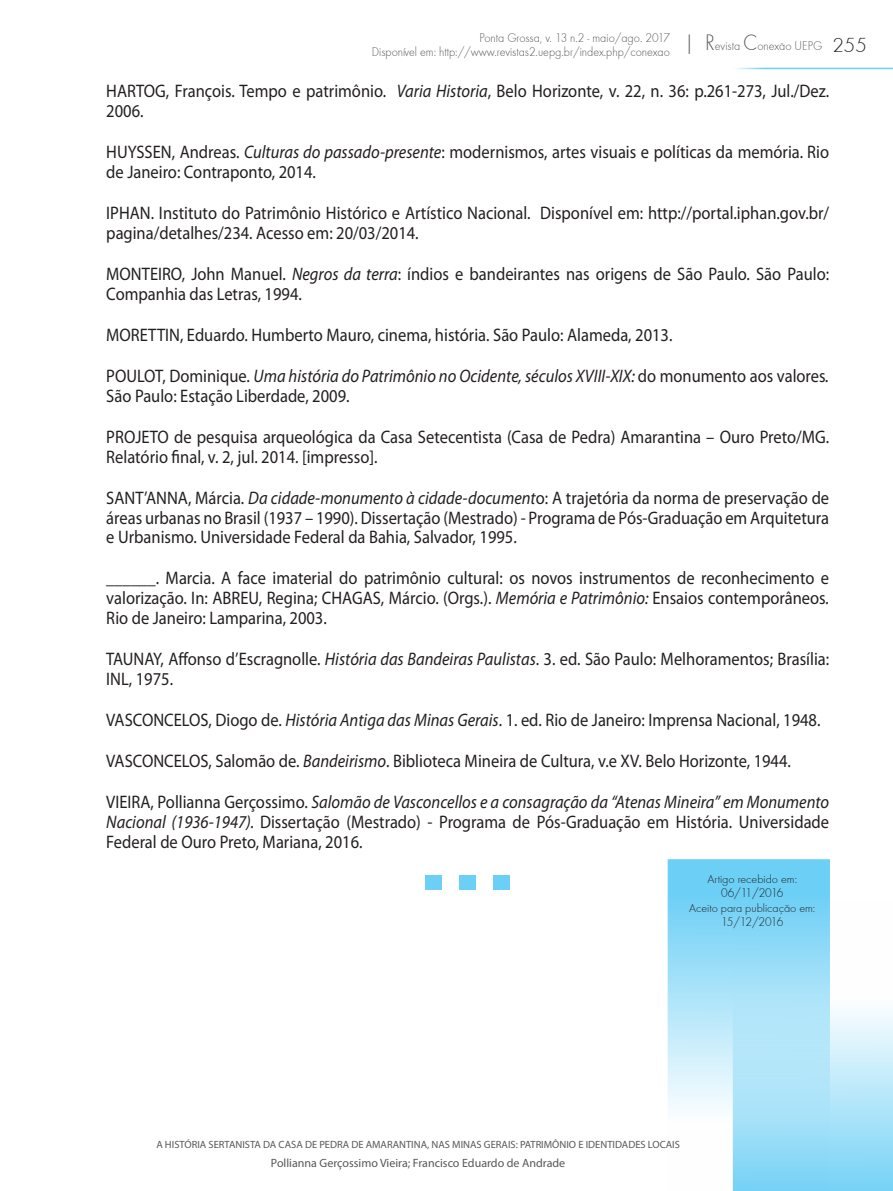
<style>
.page{position:relative;width:893px;height:1191px;background:#fff}
.page>*{position:absolute;margin:0;border:0;box-sizing:border-box;transform-origin:0 0}
.t1{font:21px "Futura TEE Ligh";color:#231f20}
.t2{font:18.15px/19.8px "Myriad Pro";color:#231f20;scale:.91 1}
.t3{font:13.2px/14.4px "Futura TEE Ligh";color:#57585a;scale:.91 1}
.t4{font:13.2px "Futura TEE Ligh";letter-spacing:-.065em;color:#231f20;scale:.91 1}
.t5{font:12px "Myriad Pro";color:#57585a}
.t6{font:12px "Futura TEE Ligh";color:#231f20}
.t7{font:10.5px "Myriad Pro";color:#57585a}
.s1{font-style:italic}
</style>
<div class="page">
<svg style="left:830px;top:1011px;width:63px;height:180px;background:#b4e6fa"></svg>
<svg style="left:668px;top:859px;width:162px;height:332px;background:#a5e1f8"></svg>
<hr style="left:730px;top:68px;width:163px;height:1px;background:#6bcff6">
<div style="left:426px;top:875px;width:16px;height:15px;background:#6bcff6"></div>
<div style="left:460px;top:875px;width:16px;height:15px;background:#6bcff6"></div>
<div style="left:493px;top:875px;width:17px;height:15px;background:#6bcff6"></div>
<p class="t3" style="left:372px;top:30px;width:496px;text-indent:108px">Ponta Grossa, v. 13 n.2 - maio/ago. 2017<br>Disponível em: http://www.revistas2.uepg.br/index.php/conexao <sup>|</sup> <sup>R</sup>evista <sup>C</sup>onexao UEPG</p>
<p class="t3" style="left:781px;top:35px;width:4px">-</p>
<p class="t1" style="left:832px;top:33px;width:36px">255</p>
<p class="t2" style="left:106px;top:81px;width:796px">HARTOG, François. Tempo e patrimônio. <span class="s1">Varia Historia</span>, Belo Horizonte, v. 22, n. 36: p.261-273, Jul./Dez.<br>2006.</p>
<p class="t2" style="left:106px;top:142px;width:796px">HUYSSEN, Andreas. <span class="s1">Culturas do passado-presente</span>: modernismos, artes visuais e políticas da memória. Rio de Janeiro: Contraponto, 2014.</p>
<p class="t2" style="left:106px;top:203px;width:796px">IPHAN. Instituto do Patrimônio Histórico e Artístico Nacional. Disponível em: http://portal.iphan.gov.br/ pagina/detalhes/234. Acesso em: 20/03/2014.</p>
<p class="t2" style="left:106px;top:264px;width:796px">MONTEIRO, John Manuel. <span class="s1">Negros da terra</span>: índios e bandeirantes nas origens de São Paulo. São Paulo:<br>Companhia das Letras, 1994.</p>
<p class="t2" style="left:106px;top:325px;width:624px">MORETTIN, Eduardo. Humberto Mauro, cinema, história. São Paulo: Alameda, 2013.</p>
<p class="t2" style="left:106px;top:366px;width:796px">POULOT, Dominique. <span class="s1">Uma história do Patrimônio no Ocidente, séculos XVIII-XIX:</span> do monumento aos valores<span class="s1">.<br></span>São Paulo: Estação Liberdade, 2009.</p>
<p class="t2" style="left:106px;top:426px;width:796px">PROJETO de pesquisa arqueológica da Casa Setecentista (Casa de Pedra) Amarantina – Ouro Preto/MG.<br>Relatório final, v. 2, jul. 2014. [impresso].</p>
<p class="t2" style="left:106px;top:487px;width:796px;text-align:justify">SANT’ANNA, Márcia. <span class="s1">Da cidade-monumento à cidade-document</span>o: A trajetória da norma de preservação de áreas urbanas no Brasil (1937 – 1990). Dissertação (Mestrado) - Programa de Pós-Graduação em Arquitetura e Urbanismo. Universidade Federal da Bahia, Salvador, 1995.</p>
<p class="t2" style="left:106px;top:568px;width:796px;text-align:justify">______. Marcia. A face imaterial do patrimônio cultural: os novos instrumentos de reconhecimento e valorização. In: ABREU, Regina; CHAGAS, Márcio. (Orgs.). <span class="s1">Memória e Patrimônio:</span> Ensaios contemporâneos<span class="s1">.<br></span>Rio de Janeiro: Lamparina, 2003.</p>
<p class="t2" style="left:106px;top:649px;width:796px">TAUNAY, Affonso d’Escragnolle. <span class="s1">História das Bandeiras Paulistas</span>. 3. ed. São Paulo: Melhoramentos; Brasília:<br>INL, 1975.</p>
<p class="t2" style="left:106px;top:710px;width:786px">VASCONCELOS, Diogo de. <span class="s1">História Antiga das Minas Gerais</span>. 1. ed. Rio de Janeiro: Imprensa Nacional, 1948.</p>
<p class="t2" style="left:106px;top:751px;width:754px">VASCONCELOS, Salomão de. <span class="s1">Bandeirismo</span>. Biblioteca Mineira de Cultura, v.e XV. Belo Horizonte, 1944.</p>
<p class="t2" style="left:106px;top:792px;width:796px;text-align:justify">VIEIRA, Pollianna Gerçossimo. <span class="s1">Salomão de Vasconcellos e a consagração da “Atenas Mineira” em Monumento Nacional (1936-1947).</span> Dissertação (Mestrado) - Programa de Pós-Graduação em História. Universidade Federal de Ouro Preto, Mariana, 2016.</p>
<p class="t6" style="left:707px;top:872px;width:91px">Artigo recebido em:</p>
<p class="t4" style="left:721px;top:885px;width:70px">06/11/2016</p>
<p class="t6" style="left:689px;top:901px;width:128px">Aceito para publicação em:</p>
<p class="t4" style="left:721px;top:914px;width:70px">15/12/2016</p>
<p class="t7" style="left:156px;top:1138px;width:525px">A HISTÓRIA SERTANISTA DA CASA DE PEDRA DE AMARANTINA, NAS MINAS GERAIS: PATRIMÔNIO E IDENTIDADES LOCAIS</p>
<p class="t5" style="left:271px;top:1155px;width:296px">Pollianna Gerçossimo Vieira; Francisco Eduardo de Andrade</p>
</div>
